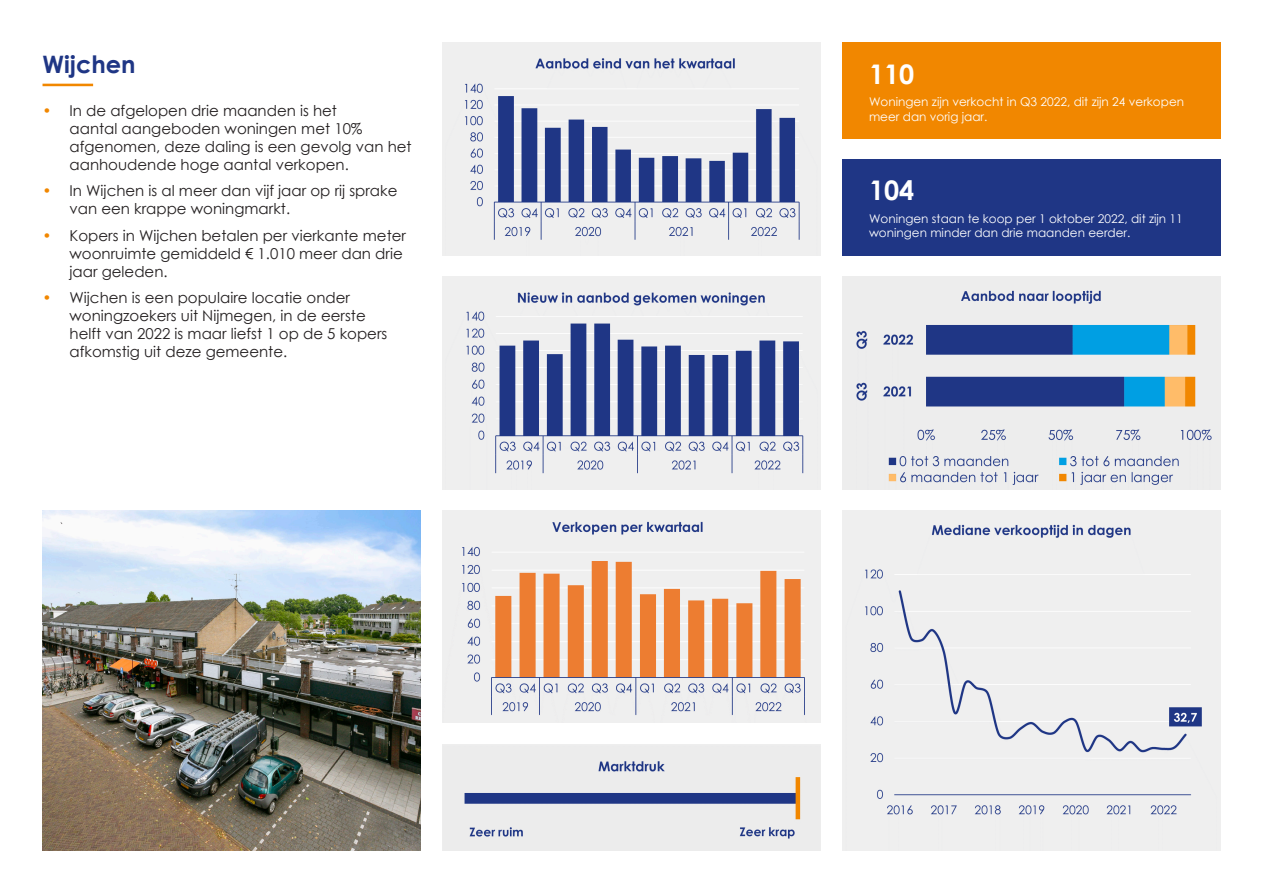
<style>
.page{position:relative;width:1263px;height:893px;background:#fff}
.page>*{position:absolute;margin:0;border:0;box-sizing:border-box;transform-origin:0 0}
.t1{font:700 27px "Century Gothic";color:#fff}
.t2{font:700 24px "Century Gothic";color:#1f3685}
.t3{font:15px/18px "Century Gothic";color:#231f20}
.t4{font:12px/14.4px "Century Gothic";color:#fff}
.s1{color:#f18700}
</style>
<div class="page">
<hr style="left:43px;top:84px;width:50px;height:2px;background:#f18700">
<img style="left:43px;top:510px;width:378px;height:340px">
<div style="left:842px;top:43px;width:378px;height:96px;background:#f18700"></div>
<div style="left:842px;top:159px;width:378px;height:96px;background:#1f3685"></div>
<img style="left:842px;top:276px;width:378px;height:213px">
<div style="left:842px;top:510px;width:378px;height:340px;background:#efefef"></div>
<img style="left:442px;top:744px;width:378px;height:106px">
<img style="left:442px;top:510px;width:378px;height:213px">
<img style="left:442px;top:276px;width:378px;height:213px">
<img style="left:442px;top:43px;width:378px;height:212px">
<h2 class="t2" style="left:43px;top:46px;width:95px">Wijchen</h2>
<p class="t3" style="left:70px;top:101px;width:344px;text-indent:-27px"><span class="s1">•</span> In de afgelopen drie maanden is het<br>aantal aangeboden woningen met 10% afgenomen, deze daling is een gevolg van het aanhoudende hoge aantal verkopen.</p>
<p class="t3" style="left:70px;top:182px;width:329px;text-indent:-27px"><span class="s1">•</span> In Wijchen is al meer dan vijf jaar op rij sprake van een krappe woningmarkt.</p>
<p class="t3" style="left:70px;top:226px;width:338px;text-indent:-27px"><span class="s1">•</span> Kopers in Wijchen betalen per vierkante meter woonruimte gemiddeld € 1.010 meer dan drie jaar geleden.</p>
<p class="t3" style="left:70px;top:289px;width:319px;text-indent:-27px"><span class="s1">•</span> Wijchen is een populaire locatie onder woningzoekers uit Nijmegen, in de eerste helft van 2022 is maar liefst 1 op de 5 kopers afkomstig uit deze gemeente.</p>
<h1 class="t1" style="left:869px;top:53px;width:47px">110</h1>
<p class="t4" style="left:869px;top:95px;width:317px">Woningen zijn verkocht in Q3 2022, dit zijn 24 verkopen meer dan vorig jaar.</p>
<h1 class="t1" style="left:869px;top:170px;width:47px">104</h1>
<p class="t4" style="left:869px;top:211px;width:315px">Woningen staan te koop per 1 oktober 2022, dit zijn 11 woningen minder dan drie maanden eerder.</p>
</div>
